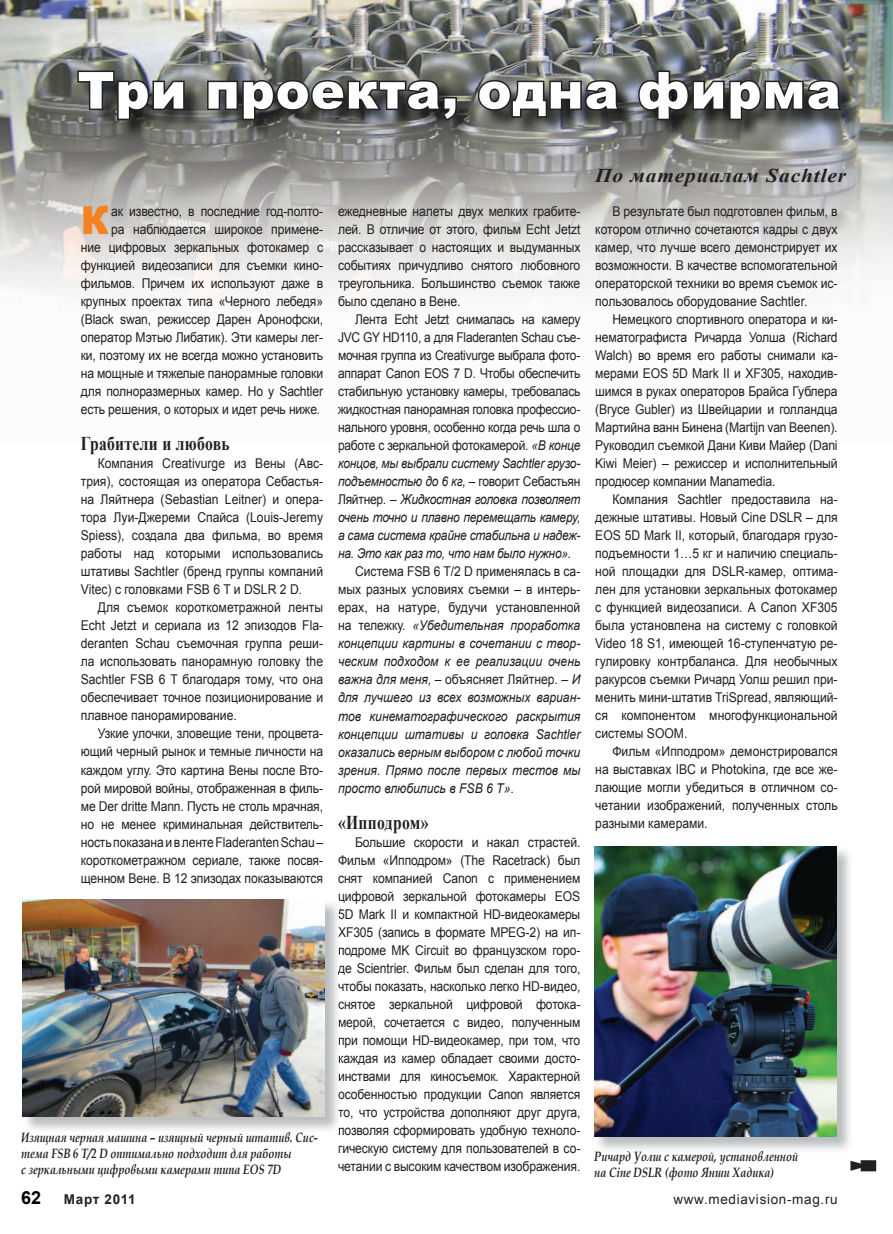
<style>
.page{position:relative;width:893px;height:1234px;background:#fff}
.page>*{position:absolute;margin:0;border:0;box-sizing:border-box;transform-origin:0 0}
.t1{font:900 51px "Arial";letter-spacing:.02em;color:#fff}
.t2{font:900 38.7px "Arial";color:#f58220}
.t3{font:700 19.5px "Times New Roman";letter-spacing:.02em;color:#231f20;scale:.8 1}
.t4{font:italic 700 19.5px "Times New Roman";letter-spacing:.04em;color:#231f20;scale:1.1 1}
.t5{font:700 18px "Arial";color:#000}
.t6{font:13.5px/18px "Arial";letter-spacing:-.01em;color:#231f20;text-align:justify;scale:.9 1}
.t7{font:13.5px/18px "Arial";letter-spacing:-.01em;color:#231f20;text-align:justify;scale:.89 1}
.t8{font:italic 13.5px/18px "Arial";color:#231f20;text-align:justify;scale:.9 1}
.t9{font:italic 700 13.5px/16.2px "Book Antiqua";color:#231f20;scale:.8 1}
.t10{font:13.5px "Arial";letter-spacing:.05em;color:#231f20}
.t11{font:700 13.5px "Arial";letter-spacing:.05em;color:#231f20}
.s1{font-style:italic}
.s2{font-style:normal}
</style>
<div class="page">
<img style="left:0;top:0;width:893px;height:298px">
<img style="left:79px;top:72px;width:780px;height:67px">
<svg style="left:76px;top:69px;width:110px;height:53px;background:#4f504e"></svg>
<svg style="left:206px;top:78px;width:253px;height:45px;background:#464645"></svg>
<svg style="left:476px;top:78px;width:146px;height:41px;background:#4b4c4a"></svg>
<img style="left:636px;top:69px;width:208px;height:53px">
<img style="left:22px;top:903px;width:317px;height:227px">
<svg style="left:338px;top:898px;width:3px;height:76px"></svg>
<svg style="left:338px;top:980px;width:3px;height:12px"></svg>
<svg style="left:338px;top:998px;width:3px;height:135px"></svg>
<img style="left:22px;top:899px;width:302px;height:217px">
<img style="left:594px;top:850px;width:256px;height:300px">
<img style="left:594px;top:846px;width:243px;height:290px">
<svg style="left:850px;top:1160px;width:26px;height:10px"></svg>
<h1 class="t1" style="left:78px;top:53px;width:764px">Три проекта, одна фирма</h1>
<h2 class="t2" style="left:81px;top:192px;width:30px">К</h2>
<p class="t6" style="left:81px;top:202px;width:271px;text-align:right">ак известно, в последние год-полто-<br>ра наблюдается широкое примене-<br>ние цифровых зеркальных фотокамер с функцией видеозаписи для съемки кино&shy;фильмов. Причем их используют даже в крупных проектах типа «Черного лебедя» (Black swan, режиссер Дарен Аронофски, оператор Мэтью Либатик). Эти камеры лег&shy;ки, поэтому их не всегда можно установить на мощные и тяжелые панорамные головки для полноразмерных камер. Но у Sachtler есть решения, о которых и идет речь ниже.</p>
<h3 class="t3" style="left:81px;top:430px;width:188px">Грабители и любовь</h3>
<p class="t6" style="left:81px;top:454px;width:271px;text-indent:17px">Компания Creativurge из Вены (Авс&shy;трия), состоящая из оператора Себастья&shy;на Ляйтнера (Sebastian Leitner) и опера&shy;тора Луи-Джереми Спайса (Louis-Jeremy Spiess), создала два фильма, во время работы над которыми использовались штативы Sachtler (бренд группы компаний Vitec) с головками FSB 6 T и DSLR 2 D.</p>
<p class="t6" style="left:81px;top:598px;width:271px;text-indent:17px">Для съемок короткометражной ленты Echt Jetzt и сериала из 12 эпизодов Fla&shy;deranten Schau съемочная группа реши&shy;ла использовать панорамную головку the Sachtler FSB 6 T благодаря тому, что она обеспечивает точное позиционирование и плавное панорамирование.</p>
<p class="t6" style="left:81px;top:724px;width:271px;text-indent:17px">Узкие улочки, зловещие тени, процвета&shy;ющий черный рынок и темные личности на каждом углу. Это картина Вены после Вто&shy;рой мировой войны, отображенная в филь&shy;ме Der dritte Mann. Пусть не столь мрачная, но не менее криминальная действитель&shy;ность показана и в ленте Fladeranten Schau – короткометражном сериале, также посвя&shy;щенном Вене. В 12 эпизодах показываются</p>
<p class="t9" style="left:21px;top:1128px;width:372px">Изящная черная машина – изящный черный штатив. Сис&shy;тема FSB 6 T/2 D оптимально подходит для работы<br>с зеркальными цифровыми камерами типа EOS 7D</p>
<p class="t6" style="left:338px;top:202px;width:271px">ежедневные налеты двух мелких грабите&shy;лей. В отличие от этого, фильм Echt Jetzt рассказывает о настоящих и выдуманных событиях причудливо снятого любовного треугольника. Большинство съемок также было сделано в Вене.</p>
<p class="t7" style="left:338px;top:310px;width:274px;text-indent:17px">Лента Echt Jetzt снималась на камеру JVC GY HD110, а для Fladeranten Schau съе&shy;мочная группа из Creativurge выбрала фото&shy;аппарат Canon EOS 7 D. Чтобы обеспечить стабильную установку камеры, требовалась жидкостная панорамная головка профессио&shy;нального уровня, особенно когда речь шла о работе с зеркальной фотокамерой. <span class="s1">«В конце концов, мы выбрали систему Sachtler грузо&shy;подъемностью до 6 кг,</span> – говорит Себастьян Ляйтнер. – <span class="s1">Жидкостная головка позволяет очень точно и плавно перемещать камеру, а сама система крайне стабильна и надеж&shy;на. Это как раз то, что нам было нужно».</span></p>
<p class="t8" style="left:338px;top:562px;width:271px;text-indent:17px"><span class="s2">Система FSB 6 T/2 D применялась в са&shy;мых разных условиях съемки – в интерь&shy;ерах, на натуре, будучи установленной на тележку.</span> «Убедительная проработка концепции картины в сочетании с твор&shy;ческим подходом к ее реализации очень важна для меня, <span class="s2">– объясняет Ляйтнер. –</span> И для лучшего из всех возможных вариан&shy;тов кинематографического раскрытия концепции штативы и головка Sachtler оказались верным выбором с любой точки зрения. Прямо после первых тестов мы просто влюбились в FSB 6 T»<span class="s2">.</span></p>
<h3 class="t3" style="left:338px;top:808px;width:115px">«Ипподром»</h3>
<p class="t6" style="left:338px;top:832px;width:271px;text-indent:17px">Большие скорости и накал страстей.<br>Фильм «Ипподром» (The Racetrack) был снят компанией Canon с применением цифровой зеркальной фотокамеры EOS 5D Mark II и компактной HD-видеокамеры XF305 (запись в формате MPEG-2) на ип&shy;подроме MK Circuit во французском горо&shy;де Scientrier. Фильм был сделан для того, чтобы показать, насколько легко HD-видео, снятое зеркальной цифровой фотока&shy;мерой, сочетается с видео, полученным при помощи HD-видеокамер, при том, что каждая из камер обладает своими досто&shy;инствами для киносъемок. Характерной особенностью продукции Canon является то, что устройства дополняют друг друга, позволяя сформировать удобную техноло&shy;гическую систему для пользователей в со&shy;четании с высоким качеством изображения.</p>
<h3 class="t4" style="left:595px;top:162px;width:230px">По материалам Sachtler</h3>
<p class="t6" style="left:595px;top:202px;width:271px;text-indent:17px">В результате был подготовлен фильм, в котором отлично сочетаются кадры с двух камер, что лучше всего демонстрирует их возможности. В качестве вспомогательной операторской техники во время съемок ис&shy;пользовалось оборудование Sachtler.</p>
<p class="t6" style="left:595px;top:310px;width:271px;text-indent:17px">Немецкого спортивного оператора и ки&shy;нематографиста Ричарда Уолша (Richard Walch) во время его работы снимали ка&shy;мерами EOS 5D Mark II и XF305, находив&shy;шимся в руках операторов Брайса Гублера (Bryce Gubler) из Швейцарии и голландца Мартийна ванн Бинена (Martijn van Beenen).<br>Руководил съемкой Дани Киви Майер (Dani Kiwi Meier) – режиссер и исполнительный продюсер компании Manamedia.</p>
<p class="t6" style="left:595px;top:490px;width:271px;text-indent:17px">Компания Sachtler предоставила на&shy;дежные штативы. Новый Cine DSLR – для EOS 5D Mark II, который, благодаря грузо&shy;подъемности 1…5 кг и наличию специаль&shy;ной площадки для DSLR-камер, оптима&shy;лен для установки зеркальных фотокамер с функцией видеозаписи. А Canon XF305 была установлена на систему с головкой Video 18 S1, имеющей 16-ступенчатую ре&shy;гулировку контрбаланса. Для необычных ракурсов съемки Ричард Уолш решил при&shy;менить мини-штатив TriSpread, являющий&shy;ся компонентом многофункциональной системы SOOM.</p>
<p class="t6" style="left:595px;top:742px;width:271px;text-indent:17px">Фильм «Ипподром» демонстрировался на выставках IBC и Photokina, где все же&shy;лающие могли убедиться в отличном со&shy;четании изображений, полученных столь разными камерами.</p>
<p class="t9" style="left:594px;top:1147px;width:256px">Ричард Уолш с камерой, установленной на Cine DSLR (фото Янши Хадика)</p>
<h3 class="t5" style="left:21px;top:1185px;width:22px">62</h3>
<p class="t11" style="left:64px;top:1190px;width:74px">Март 2011</p>
<p class="t10" style="left:673px;top:1190px;width:166px">www.mediavision-mag.ru</p>
</div>
